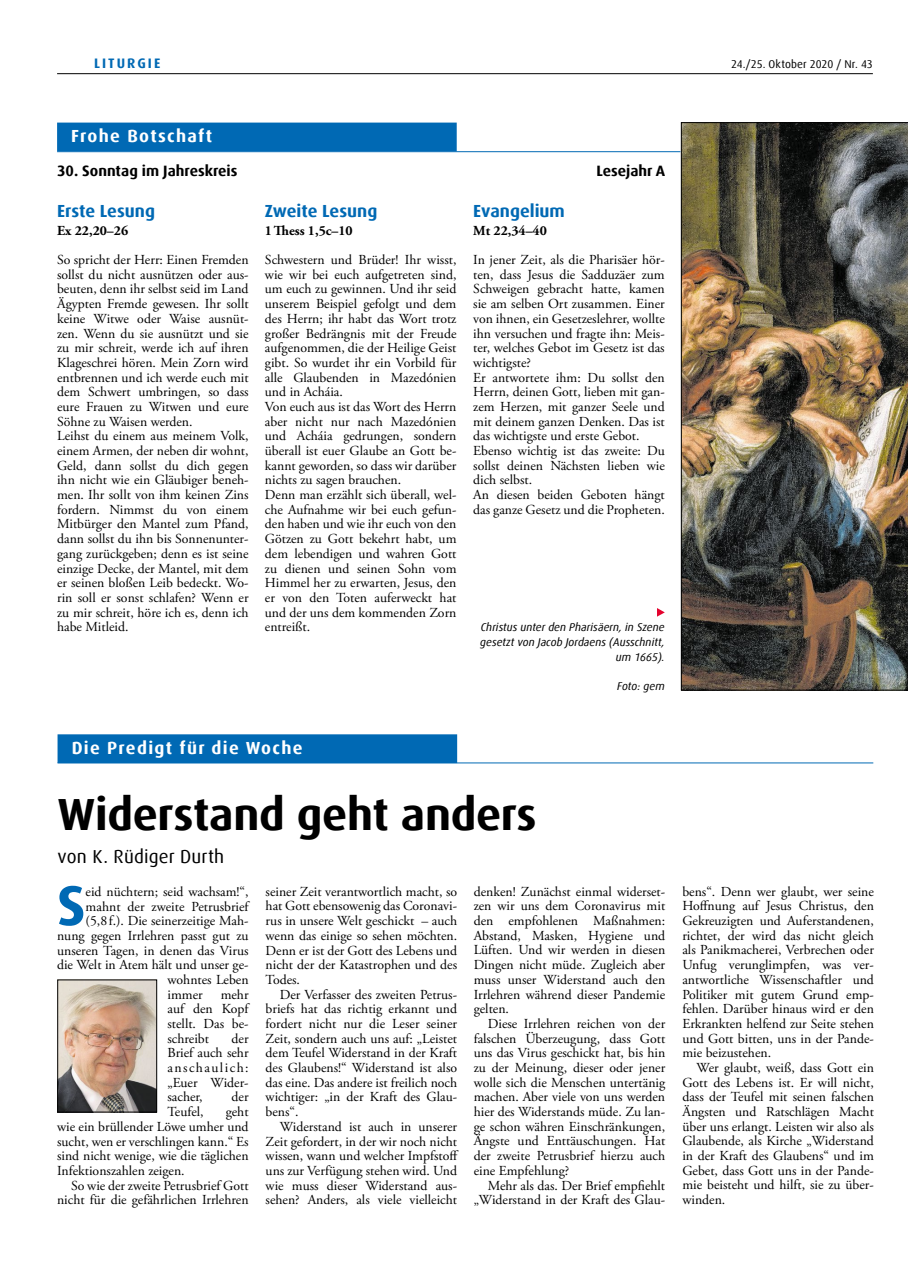
<style>
.page{position:relative;width:908px;height:1276px;background:#fff}
.page>*{position:absolute;margin:0;border:0;box-sizing:border-box;transform-origin:0 0}
.t1{font:700 56.5px "Dax Offc Pro";color:#0069b4}
.t2{font:700 45px "Dax Offc Pro";letter-spacing:-.01em;color:#000}
.t3{font:18.75px "Dax Offc Pro";letter-spacing:.01em;color:#000}
.t4{font:700 17.5px "Dax Offc Pro";letter-spacing:.075em;color:#fff}
.t5{font:700 17.5px "Dax Offc Pro";color:#0069b4}
.t6{font:700 15px "Dax Offc Pro";color:#000}
.t7{font:13.75px/14.6px "Adobe Garamond Pro";color:#000;text-align:justify}
.t8{font:700 13.75px "Adobe Garamond Pro";color:#000}
.t9{font:700 13.75px "Dax Offc Pro";letter-spacing:.15em;color:#0069b4}
.t10{font:italic 11.25px/14.8px "Dax Offc Pro";color:#000;text-align:right}
.t11{font:11.25px "Dax Offc Pro";letter-spacing:.005em;color:#000}
</style>
<div class="page">
<hr style="left:57px;top:73px;width:815px;height:1px;background:#000">
<svg style="left:657px;top:608px;width:7px;height:8px"></svg>
<hr style="left:57px;top:151px;width:623px;height:1px;background:#0069b4">
<div style="left:57px;top:123px;width:399px;height:28px;background:#0069b4"></div>
<hr style="left:57px;top:762px;width:815px;height:1px;background:#0069b4">
<div style="left:57px;top:734px;width:400px;height:29px;background:#0069b4"></div>
<img style="left:59px;top:981px;width:96px;height:129px">
<div style="left:57px;top:979px;width:100px;height:133px;border:1px solid #000"></div>
<img style="left:680px;top:122px;width:227px;height:568px">
<p class="t9" style="left:94px;top:55px;width:68px">LITURGIE</p>
<p class="t11" style="left:731px;top:57px;width:143px">24./25. Oktober 2020 / Nr. 43</p>
<p class="t4" style="left:71px;top:125px;width:142px">Frohe Botschaft</p>
<p class="t6" style="left:57px;top:161px;width:182px">30. Sonntag im Jahreskreis</p>
<p class="t6" style="left:596px;top:161px;width:70px">Lesejahr A</p>
<p class="t5" style="left:57px;top:200px;width:99px">Erste Lesung</p>
<p class="t8" style="left:57px;top:222px;width:73px">Ex 22,20–26</p>
<p class="t7" style="left:57px;top:253px;width:193px;text-align:left">So spricht der Herr: Einen Fremden sollst du nicht ausnützen oder aus&shy;beuten, denn ihr selbst seid im Land<br>Ägypten Fremde gewesen. Ihr sollt keine Witwe oder Waise ausnüt&shy;zen. Wenn du sie ausnützt und sie zu mir schreit, werde ich auf ihren<br>Klageschrei hören. Mein Zorn wird entbrennen und ich werde euch mit dem Schwert umbringen, so dass eure Frauen zu Witwen und eure<br>Söhne zu Waisen werden.<br>Leihst du einem aus meinem Volk, einem Armen, der neben dir wohnt,<br>Geld, dann sollst du dich gegen ihn nicht wie ein Gläubiger beneh&shy;men. Ihr sollt von ihm keinen Zins fordern. Nimmst du von einem<br>Mitbürger den Mantel zum Pfand, dann sollst du ihn bis Sonnenunter&shy;gang zurückgeben; denn es ist seine einzige Decke, der Mantel, mit dem er seinen bloßen Leib bedeckt. Wo&shy;rin soll er sonst schlafen? Wenn er zu mir schreit, höre ich es, denn ich habe Mitleid.</p>
<p class="t5" style="left:473px;top:200px;width:93px">Evangelium</p>
<p class="t8" style="left:473px;top:222px;width:75px">Mt 22,34–40</p>
<p class="t7" style="left:473px;top:253px;width:193px;text-align:left">In jener Zeit, als die Pharisäer hör&shy;ten, dass Jesus die Sadduzäer zum<br>Schweigen gebracht hatte, kamen sie am selben Ort zusammen. Einer von ihnen, ein Gesetzeslehrer, wollte ihn versuchen und fragte ihn: Meis&shy;ter, welches Gebot im Gesetz ist das wichtigste?<br>Er antwortete ihm: Du sollst den<br>Herrn, deinen Gott, lieben mit gan&shy;zem Herzen, mit ganzer Seele und mit deinem ganzen Denken. Das ist das wichtigste und erste Gebot.<br>Ebenso wichtig ist das zweite: Du sollst deinen Nächsten lieben wie dich selbst.<br>An diesen beiden Geboten hängt das ganze Gesetz und die Propheten.</p>
<p class="t5" style="left:265px;top:200px;width:114px">Zweite Lesung</p>
<p class="t8" style="left:265px;top:222px;width:89px">1Thess 1,5c–10</p>
<p class="t7" style="left:265px;top:253px;width:193px;text-align:left">Schwestern und Brüder! Ihr wisst, wie wir bei euch aufgetreten sind, um euch zu gewinnen. Und ihr seid unserem Beispiel gefolgt und dem des Herrn; ihr habt das Wort trotz großer Bedrängnis mit der Freude aufgenommen, die der Heilige Geist gibt. So wurdet ihr ein Vorbild für alle Glaubenden in Mazedónien und in Acháia.<br>Von euch aus ist das Wort des Herrn aber nicht nur nach Mazedónien und Acháia gedrungen, sondern überall ist euer Glaube an Gott be&shy;kannt geworden, so dass wir darüber nichts zu sagen brauchen.<br>Denn man erzählt sich überall, wel&shy;che Aufnahme wir bei euch gefun&shy;den haben und wie ihr euch von den<br>Götzen zu Gott bekehrt habt, um dem lebendigen und wahren Gott zu dienen und seinen Sohn vom<br>Himmel her zu erwarten, Jesus, den er von den Toten auferweckt hat und der uns dem kommenden Zorn entreißt.</p>
<p class="t10" style="left:480px;top:620px;width:186px">Christus unter den Pharisäern, in Szene gesetzt von Jacob Jordaens (Ausschnitt, um 1665).</p>
<p class="t10" style="left:617px;top:679px;width:49px">Foto: gem</p>
<p class="t4" style="left:72px;top:737px;width:232px">Die Predigt für die Woche</p>
<h2 class="t2" style="left:57px;top:785px;width:480px">Widerstand geht anders</h2>
<h3 class="t3" style="left:57px;top:844px;width:168px">von K. Rüdiger Durth</h3>
<h1 class="t1" style="left:57px;top:869px;width:30px">S</h1>
<p class="t7" style="left:86px;top:884px;width:164px">eid nüchtern; seid wachsam!“,</p>
<p class="t7" style="left:86px;top:899px;width:164px">mahnt der zweite Petrusbrief</p>
<p class="t7" style="left:86px;top:914px;width:164px">(5,8 f.). Die seinerzeitige Mah-</p>
<p class="t7" style="left:57px;top:928px;width:193px">nung gegen Irrlehren passt gut zu</p>
<p class="t7" style="left:57px;top:943px;width:193px">unseren Tagen, in denen das Virus</p>
<p class="t7" style="left:57px;top:958px;width:193px">die Welt in Atem hält und unser ge-</p>
<p class="t7" style="left:167px;top:972px;width:83px">wohntes Leben</p>
<p class="t7" style="left:167px;top:987px;width:37px">immer</p>
<p class="t7" style="left:167px;top:987px;width:83px;text-indent:53px">mehr auf den Kopf stellt. Das be&shy;schreibt</p>
<p class="t7" style="left:167px;top:1031px;width:83px;text-indent:64px">der Brief auch sehr anschaulich: „Euer Wider&shy;sacher,</p>
<p class="t7" style="left:231px;top:1090px;width:19px">der</p>
<p class="t7" style="left:57px;top:1105px;width:193px;text-indent:168px">geht wie ein brüllender Löwe umher und sucht, wen er verschlingen kann.“ Es sind nicht wenige, wie die täglichen Infektionszahlen zeigen.</p>
<p class="t7" style="left:57px;top:1178px;width:193px;text-align:right">So wie der zweite Petrusbrief Gott nicht für die gefährlichen Irrlehren</p>
<p class="t7" style="left:167px;top:1105px;width:38px">Teufel,</p>
<p class="t7" style="left:265px;top:884px;width:193px">seiner Zeit verantwortlich macht, so hat Gott ebensowenig das Coronavi&shy;rus in unsere Welt geschickt – auch wenn das einige so sehen möchten.<br>Denn er ist der Gott des Lebens und nicht der der Katastrophen und des Todes.</p>
<p class="t7" style="left:265px;top:987px;width:193px;text-indent:14px">Der Verfasser des zweiten Petrus&shy;briefs hat das richtig erkannt und fordert nicht nur die Leser seiner Zeit, sondern auch uns auf: „Leistet dem Teufel Widerstand in der Kraft des Glaubens!“ Widerstand ist also das eine. Das andere ist freilich noch wichtiger: „in der Kraft des Glau&shy;bens“.</p>
<p class="t7" style="left:265px;top:1119px;width:194px;text-indent:14px">Widerstand ist auch in unserer Zeit gefordert, in der wir noch nicht wissen, wann und welcher Impfstoff uns zur Verfügung stehen wird. Und wie muss dieser Widerstand aus&shy;sehen? Anders, als viele vielleicht</p>
<p class="t7" style="left:473px;top:884px;width:193px">denken! Zunächst einmal widerset&shy;zen wir uns dem Coronavirus mit den empfohlenen Maßnahmen:<br>Abstand, Masken, Hygiene und Lüften. Und wir werden in diesen Dingen nicht müde. Zugleich aber muss unser Widerstand auch den Irrlehren während dieser Pandemie gelten.</p>
<p class="t7" style="left:473px;top:1016px;width:193px;text-indent:14px">Diese Irrlehren reichen von der falschen Überzeugung, dass Gott uns das Virus geschickt hat, bis hin zu der Meinung, dieser oder jener wolle sich die Menschen untertänig machen. Aber viele von uns werden hier des Widerstands müde. Zu lan&shy;ge schon währen Einschränkungen, Ängste und Enttäuschungen. Hat der zweite Petrusbrief hierzu auch eine Empfehlung?</p>
<p class="t7" style="left:473px;top:1178px;width:193px;text-align:right">Mehr als das. Der Brief empfiehlt „Widerstand in der Kraft des Glau-</p>
<p class="t7" style="left:682px;top:884px;width:193px">bens“. Denn wer glaubt, wer seine Hoffnung auf Jesus Christus, den Gekreuzigten und Auferstandenen, richtet, der wird das nicht gleich als Panikmacherei, Verbrechen oder Unfug verunglimpfen, was ver&shy;antwortliche Wissenschaftler und Politiker mit gutem Grund emp&shy;fehlen. Darüber hinaus wird er den Erkrankten helfend zur Seite stehen und Gott bitten, uns in der Pande&shy;mie beizustehen.</p>
<p class="t7" style="left:682px;top:1060px;width:193px;text-indent:14px">Wer glaubt, weiß, dass Gott ein Gott des Lebens ist. Er will nicht, dass der Teufel mit seinen falschen Ängsten und Ratschlägen Macht über uns erlangt. Leisten wir also als Glaubende, als Kirche „Widerstand in der Kraft des Glaubens“ und im Gebet, dass Gott uns in der Pande&shy;mie beisteht und hilft, sie zu über&shy;winden.</p>
</div>
